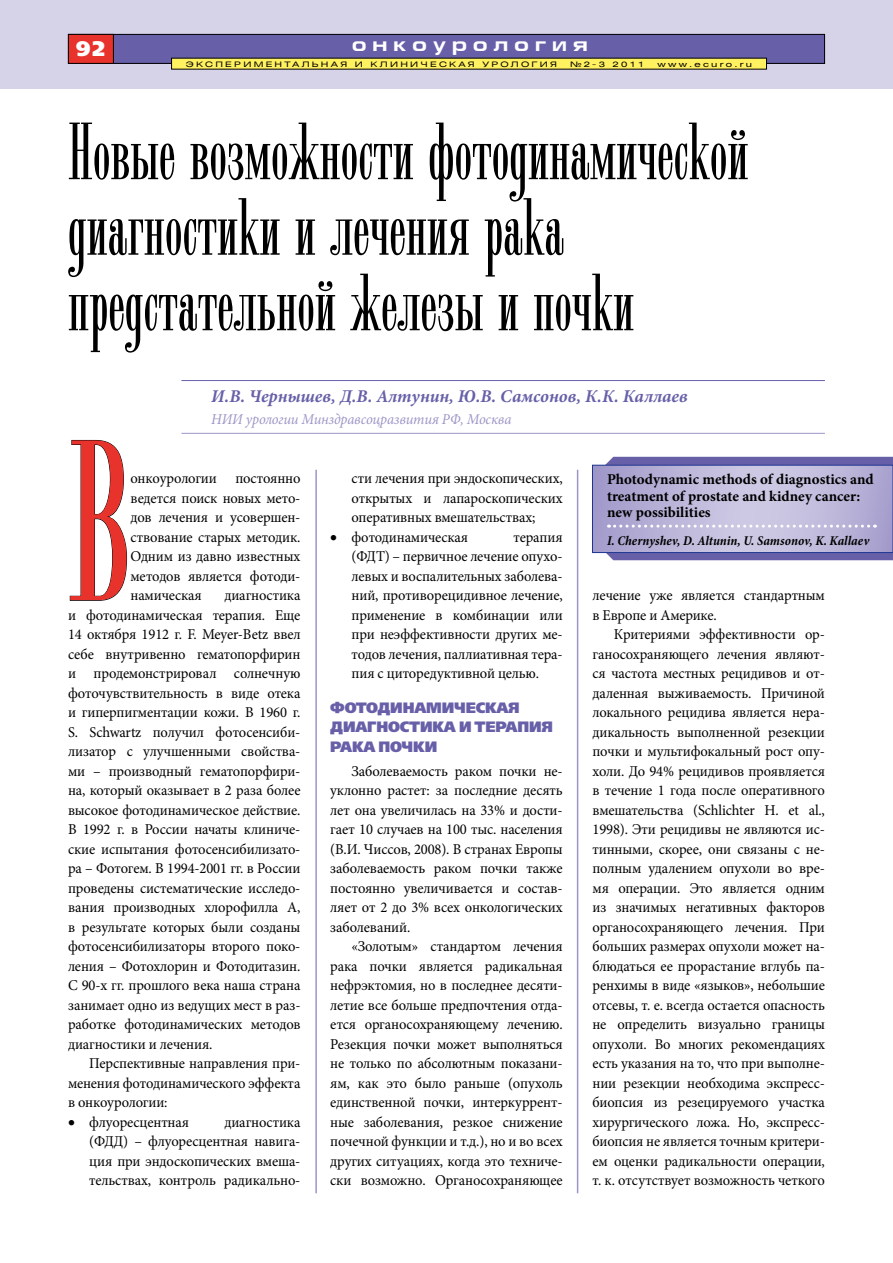
<style>
.page{position:relative;width:893px;height:1263px;background:#fff}
.page>*{position:absolute;margin:0;border:0;box-sizing:border-box;transform-origin:0 0}
.t1{font:224.1px "Radar";color:#e7332c}
.t2{font:79.5px/75.6px "Radar";color:#000}
.t3{font:21px "Free Set Black C";color:#fff}
.t4{font:700 19.5px "Europe Ext";letter-spacing:.3em;color:#fff}
.t5{font:italic 700 18px "Minion Pro";color:#6760a9}
.t6{font:15px/19.5px "Minion Pro";letter-spacing:-.01em;color:#000;text-align:justify}
.t7{font:700 15px/16.5px "Minion Pro";color:#000}
.t8{font:15px/19.5px "Free Set Black C";letter-spacing:-.01em;color:#6760a9}
.t9{font:italic 15px "Minion Pro";letter-spacing:-.01em;color:#9e95c7;scale:.96 1}
.t10{font:italic 700 condensed 13.5px "Minion Pro";letter-spacing:-.005em;color:#000}
.t11{font:7.5px "Helios Ext";letter-spacing:.24em;color:#000;scale:1.25 1}
</style>
<div class="page">
<hr style="left:181px;top:380px;width:644px;height:1px;background:#6760a9">
<hr style="left:181px;top:433px;width:644px;height:1px;background:#9e95c7">
<svg style="left:70px;top:440px;width:57px;height:161px"></svg>
<svg style="left:595px;top:457px;width:298px;height:103px;background:#aea8d2"></svg>
<div style="left:0;top:0;width:893px;height:89px;background:#d6d3e9"></div>
<div style="left:68px;top:34px;width:757px;height:29px;background:#6760a9"></div>
<div style="left:68px;top:34px;width:757px;height:30px;border:1px solid #000"></div>
<div style="left:68px;top:34px;width:45px;height:29px;background:#e7332c"></div>
<div style="left:68px;top:34px;width:46px;height:30px;border:1px solid #000"></div>
<svg style="left:171px;top:58px;width:596px;height:12px;background:#d9cd55"></svg>
<hr style="left:577px;top:470px;width:1px;height:723px;background:#9e95c7">
<hr style="left:315px;top:470px;width:2px;height:723px;background:#9e95c7">
<h3 class="t3" style="left:75px;top:37px;width:33px">92</h3>
<h3 class="t4" style="left:352px;top:33px;width:238px">онкоурология</h3>
<p class="t11" style="left:186px;top:59px;width:172px">ЭксперименТАЛЬН АЯ И КЛИНИ</p>
<p class="t11" style="left:421px;top:59px;width:16px">ЧЕСК</p>
<p class="t11" style="left:458px;top:59px;width:80px">АЯ УР ОЛОГИ Я</p>
<p class="t11" style="left:570px;top:59px;width:61px">№2-3 2011</p>
<p class="t11" style="left:657px;top:59px;width:77px">www.ecuro.ru</p>
<h2 class="t2" style="left:68px;top:119px;width:682px">Новые возможности фотодинамической диагностики и лечения рака предстательной железы и почки</h2>
<p class="t5" style="left:211px;top:384px;width:478px">И.В. Чернышев, Д.В. Алтунин, Ю.В. Самсонов, К.К. Каллаев</p>
<p class="t9" style="left:211px;top:409px;width:314px">НИИ урологии Минздравсоцразвития РФ, Москва</p>
<h1 class="t1" style="left:68px;top:408px;width:64px">В</h1>
<p class="t7" style="left:607px;top:471px;width:268px">Photodynamic methods of diagnostics and treatment of prostate and kidney cancer: new possibilities</p>
<p class="t10" style="left:607px;top:531px;width:264px">I. Chernyshev, D. Altunin, U. Samsonov, K. Kallaev</p>
<p class="t6" style="left:131px;top:469px;width:171px">онкоурологии постоянно ведется поиск новых мето&shy;дов лечения и усовершен&shy;ствование старых методик.<br>Одним из давно известных методов является фотоди&shy;намическая</p>
<p class="t6" style="left:351px;top:469px;width:213px">сти лечения при эндоскопических, открытых и лапароскопических оперативных вмешательствах;</p>
<p class="t6" style="left:330px;top:527px;width:139px">• фотодинамическая</p>
<p class="t6" style="left:351px;top:527px;width:213px;text-indent:162px">терапия (ФДТ) – первичное лечение опухо&shy;левых и воспалительных заболева&shy;ний, противорецидивное лечение, применение в комбинации или при неэффективности других ме&shy;тодов лечения, паллиативная тера&shy;пия с циторедуктивной целью.</p>
<p class="t8" style="left:330px;top:698px;width:224px">Фотодинамическая диагностика и терапия рака почки</p>
<p class="t6" style="left:330px;top:761px;width:234px;text-indent:21px">Заболеваемость раком почки не&shy;уклонно растет: за последние десять лет она увеличилась на 33% и дости&shy;гает 10 случаев на 100 тыс. населения (В.И. Чиссов, 2008). В странах Европы заболеваемость раком почки также постоянно увеличивается и состав&shy;ляет от 2 до 3% всех онкологических заболеваний.</p>
<p class="t6" style="left:330px;top:937px;width:234px;text-indent:21px">«Золотым» стандартом лечения рака почки является радикальная нефрэктомия, но в последнее десяти&shy;летие все больше предпочтения отда&shy;ется органосохраняющему лечению.<br>Резекция почки может выполняться не только по абсолютным показани&shy;ям, как это было раньше (опухоль единственной почки, интеркуррент&shy;ные заболевания, резкое снижение почечной функции и т.д.), но и во всех других ситуациях, когда это техниче&shy;ски возможно. Органосохраняющее</p>
<p class="t6" style="left:592px;top:586px;width:234px">лечение уже является стандартным в Европе и Америке.</p>
<p class="t6" style="left:592px;top:625px;width:234px;text-indent:21px">Критериями эффективности ор&shy;ганосохраняющего лечения являют&shy;ся частота местных рецидивов и от&shy;даленная выживаемость. Причиной локального рецидива является нера&shy;дикальность выполненной резекции почки и мультифокальный рост опу&shy;холи. До 94% рецидивов проявляется в течение 1 года после оперативного вмешательства (Schlichter H. еt al., 1998). Эти рецидивы не являются ис&shy;тинными, скорее, они связаны с не&shy;полным удалением опухоли во вре&shy;мя операции. Это является одним из значимых негативных факторов органосохраняющего лечения. При больших размерах опухоли может на&shy;блюдаться ее прорастание вглубь па&shy;ренхимы в виде «языков», небольшие отсевы, т. е. всегда остается опасность не определить визуально границы опухоли. Во многих рекомендациях есть указания на то, что при выполне&shy;нии резекции необходима экспресс&shy;биопсия из резецируемого участка хирургического ложа. Но, экспресс&shy;биопсия не является точным критери&shy;ем оценки радикальности операции, т. к. отсутствует возможность четкого</p>
<p class="t6" style="left:68px;top:586px;width:234px;text-indent:156px">диагностика и фотодинамическая терапия. Еще 14 октября 1912 г. F. Meyer-Betz ввел себе внутривенно гематопорфирин и продемонстрировал солнечную фоточувствительность в виде отека и гиперпигментации кожи. В 1960 г.<br>S. Schwartz получил фотосенсиби&shy;лизатор с улучшенными свойства&shy;ми – производный гематопорфири&shy;на, который оказывает в 2 раза более высокое фотодинамическое действие.<br>В 1992 г. в России начаты клиниче&shy;ские испытания фотосенсибилизато&shy;ра – Фотогем. В 1994-2001 гг. в России проведены систематические исследо&shy;вания производных хлорофилла А, в результате которых были созданы фотосенсибилизаторы второго поко&shy;ления – Фотохлорин и Фотодитазин.<br>С 90-х гг. прошлого века наша страна занимает одно из ведущих мест в раз&shy;работке фотодинамических методов диагностики и лечения.</p>
<p class="t6" style="left:68px;top:1054px;width:234px;text-indent:21px">Перспективные направления при&shy;менения фотодинамического эффекта в онкоурологии:</p>
<p class="t6" style="left:68px;top:1112px;width:122px">• флуоресцентная</p>
<p class="t6" style="left:89px;top:1112px;width:213px;text-indent:135px">диагностика (ФДД) – флуоресцентная навига&shy;ция при эндоскопических вмеша&shy;тельствах, контроль радикально-</p>
</div>
